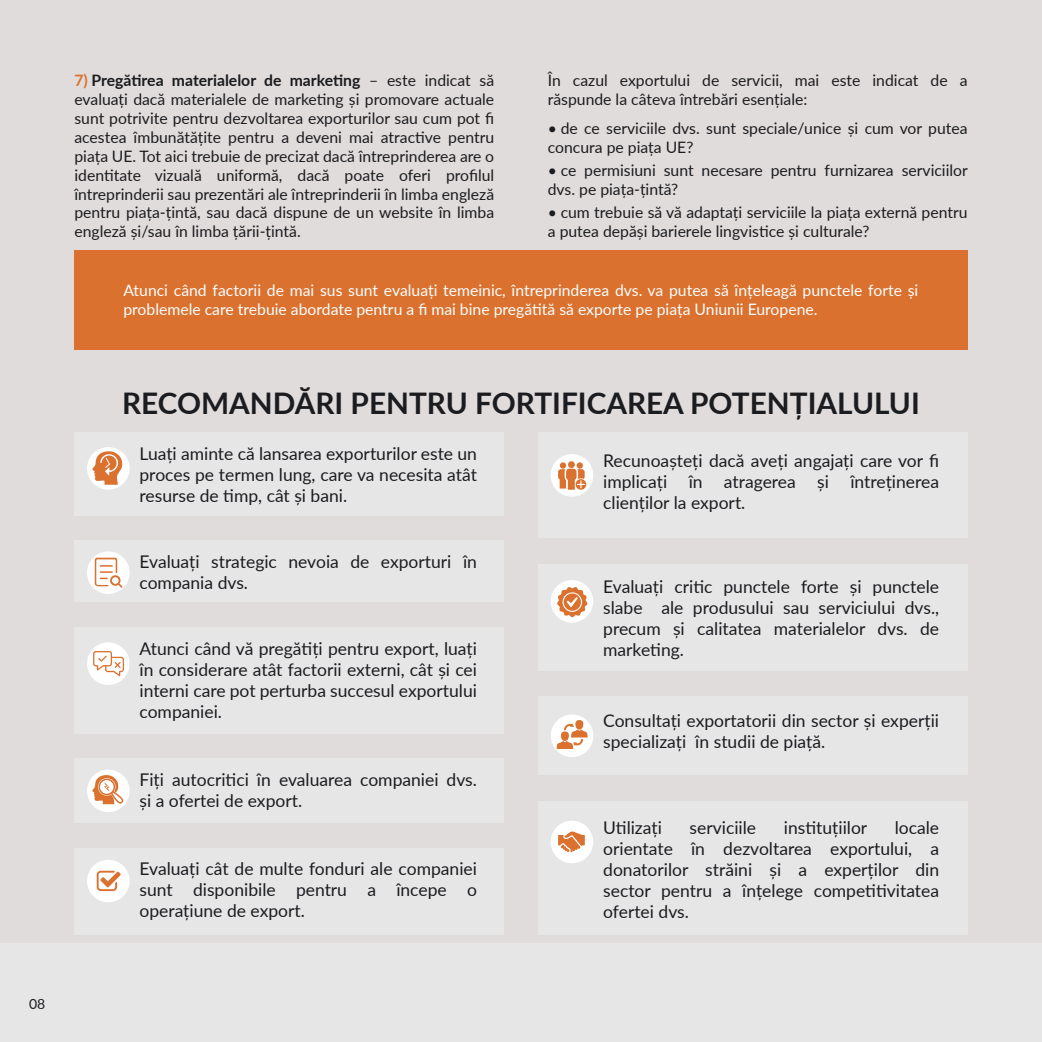
<style>
.page{position:relative;width:1042px;height:1042px;background:#fff}
.page>*{position:absolute;margin:0;border:0;box-sizing:border-box;transform-origin:0 0}
.t1{font:700 29.75px "Lato";color:#1b1c20}
.t2{font:17.5px/21px "Lato";color:#1b1c20;text-align:justify}
.t3{font:15.75px/18.9px "Lato";color:#1b1c20}
.t4{font:15.75px/18.9px "Lato";color:#fff}
.t5{font:14px "Lato";color:#1b1c20}
.s1{font-weight:700;color:#da712f}
.s2{font-weight:700;color:#e0dcdb}
.s3{font-weight:700}
.s4{color:#e0dcdb}
</style>
<div class="page">
<div style="left:0;top:924px;width:1042px;height:118px;background:#e7e6e7"></div>
<div style="left:0;top:0;width:1042px;height:942px;background:#e0dcdb"></div>
<div style="left:74px;top:432px;width:430px;height:84px;background:#e7e6e7"></div>
<div style="left:74px;top:541px;width:430px;height:61px;background:#e7e6e7"></div>
<div style="left:74px;top:627px;width:430px;height:106px;background:#e7e6e7"></div>
<div style="left:74px;top:758px;width:430px;height:64px;background:#e7e6e7"></div>
<div style="left:74px;top:848px;width:430px;height:86px;background:#e7e6e7"></div>
<div style="left:538px;top:432px;width:429px;height:106px;background:#e7e6e7"></div>
<div style="left:538px;top:564px;width:429px;height:106px;background:#e7e6e7"></div>
<div style="left:538px;top:696px;width:429px;height:79px;background:#e7e6e7"></div>
<div style="left:538px;top:801px;width:429px;height:133px;background:#e7e6e7"></div>
<div style="left:87px;top:769px;width:43px;height:43px;background:#fff;border-radius:50%"></div>
<div style="left:551px;top:714px;width:42px;height:43px;background:#fff;border-radius:50%"></div>
<div style="left:74px;top:251px;width:893px;height:99px;background:#da712f"></div>
<div style="left:87px;top:447px;width:43px;height:43px;background:#fff;border-radius:50%"></div>
<svg style="left:92px;top:451px;width:30px;height:34px"></svg>
<div style="left:87px;top:551px;width:43px;height:43px;background:#fff;border-radius:50%"></div>
<svg style="left:95px;top:558px;width:27px;height:30px"></svg>
<div style="left:87px;top:642px;width:43px;height:43px;background:#fff;border-radius:50%"></div>
<svg style="left:93px;top:651px;width:31px;height:25px"></svg>
<svg style="left:92px;top:775px;width:31px;height:29px"></svg>
<div style="left:87px;top:860px;width:43px;height:42px;background:#fff;border-radius:50%"></div>
<svg style="left:97px;top:871px;width:24px;height:20px"></svg>
<div style="left:551px;top:454px;width:42px;height:43px;background:#fff;border-radius:50%"></div>
<svg style="left:558px;top:469px;width:28px;height:21px"></svg>
<div style="left:568px;top:461px;width:7px;height:7px;background:#da712f;border-radius:50%"></div>
<div style="left:560px;top:462px;width:6px;height:7px;background:#da712f;border-radius:50%"></div>
<div style="left:576px;top:462px;width:7px;height:7px;background:#da712f;border-radius:50%"></div>
<div style="left:551px;top:580px;width:42px;height:42px;background:#fff;border-radius:50%"></div>
<svg style="left:557px;top:587px;width:31px;height:30px"></svg>
<svg style="left:557px;top:720px;width:31px;height:29px"></svg>
<div style="left:551px;top:820px;width:42px;height:43px;background:#fff;border-radius:50%"></div>
<svg style="left:558px;top:831px;width:27px;height:21px"></svg>
<p class="t3" style="left:74px;top:70px;width:421px;text-align:justify"><span class="s1">7)</span><span class="s2">.</span><span class="s3">Pregătirea materialelor de marketing</span> – este indicat să evaluați dacă materialele de marketing și promovare actuale sunt potrivite pentru dezvoltarea exporturilor sau cum pot fi acestea îmbunătățite pentru a deveni mai atractive pentru piața UE. Tot aici trebuie de precizat dacă întreprinderea are o identitate vizuală uniformă, dacă poate oferi profilul întreprinderii sau prezentări ale întreprinderii în limba engleză pentru piața-țintă, sau dacă dispune de un website în limba engleză și/sau în limba țării-țintă.</p>
<p class="t3" style="left:548px;top:70px;width:421px">În cazul exportului de servicii, mai este indicat de a răspunde la câteva întrebări esențiale:</p>
<p class="t3" style="left:548px;top:118px;width:421px">•<span class="s4">.</span>de ce serviciile dvs. sunt speciale/unice și cum vor putea concura pe piața UE?</p>
<p class="t3" style="left:548px;top:160px;width:422px">•<span class="s4">.</span>ce permisiuni sunt necesare pentru furnizarea serviciilor dvs. pe piața-țintă?</p>
<p class="t3" style="left:548px;top:202px;width:421px">•<span class="s4">.</span>cum trebuie să vă adaptați serviciile la piața externă pentru a putea depăși barierele lingvistice și culturale?</p>
<p class="t4" style="left:123px;top:280px;width:796px">Atunci când factorii de mai sus sunt evaluați temeinic, întreprinderea dvs. va putea să înțeleagă punctele forte și problemele care trebuie abordate pentru a fi mai bine pregătită să exporte pe piața Uniunii Europene.</p>
<h1 class="t1" style="left:122px;top:381px;width:799px">RECOMANDĂRI PENTRU FORTIFICAREA POTENȚIALULUI</h1>
<p class="t2" style="left:139px;top:442px;width:339px">Luați aminte că lansarea exporturilor este un proces pe termen lung, care va necesita atât resurse de timp, cât și bani.</p>
<p class="t2" style="left:603px;top:449px;width:337px">Recunoașteți dacă aveți angajați care vor fi implicați în atragerea și întreținerea clienților la export.</p>
<p class="t2" style="left:139px;top:550px;width:339px">Evaluați strategic nevoia de exporturi în compania dvs.</p>
<p class="t2" style="left:139px;top:638px;width:339px">Atunci când vă pregătiți pentru export, luați în considerare atât factorii externi, cât și cei interni care pot perturba succesul exportului companiei.</p>
<p class="t2" style="left:139px;top:768px;width:339px">Fiți autocritici în evaluarea companiei dvs. și a ofertei de export.</p>
<p class="t2" style="left:139px;top:857px;width:339px">Evaluați cât de multe fonduri ale companiei sunt disponibile pentru a începe o operațiune de export.</p>
<p class="t2" style="left:603px;top:575px;width:337px">Evaluați critic punctele forte și punctele slabe ale produsului sau serviciului dvs., precum și calitatea materialelor dvs. de marketing.</p>
<p class="t2" style="left:603px;top:710px;width:337px">Consultați exportatorii din sector și experții specializați în studii de piață.</p>
<p class="t2" style="left:603px;top:816px;width:337px;text-indent:291px">locale orientate în dezvoltarea exportului, a donatorilor străini și a experților din sector pentru a înțelege competitivitatea ofertei dvs.</p>
<p class="t2" style="left:603px;top:816px;width:60px">Utilizați</p>
<p class="t2" style="left:689px;top:816px;width:68px">serviciile</p>
<p class="t2" style="left:784px;top:816px;width:85px">instituțiilor</p>
<p class="t5" style="left:29px;top:994px;width:18px">08</p>
</div>
